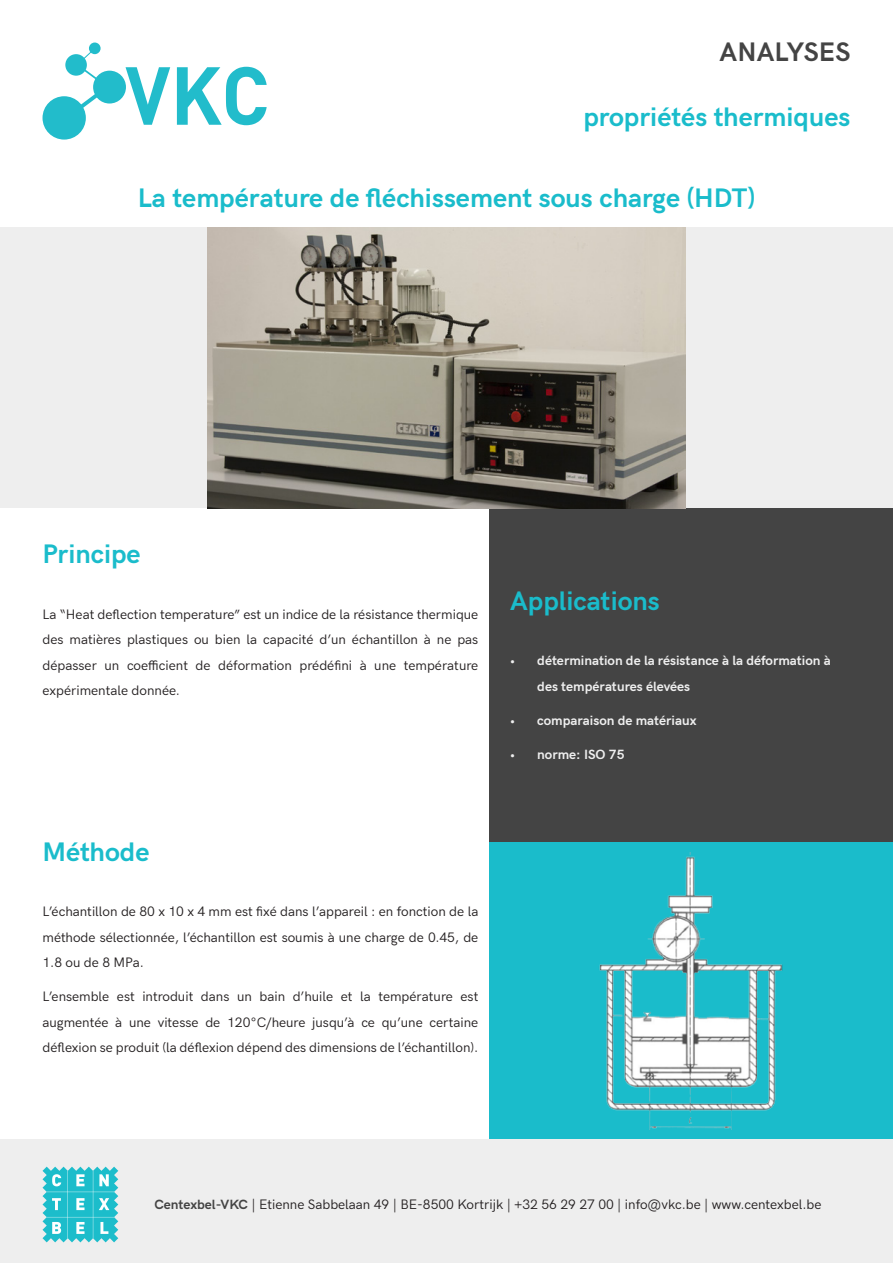
<style>
.page{position:relative;width:893px;height:1263px;background:#fff}
.page>*{position:absolute;margin:0;border:0;box-sizing:border-box;transform-origin:0 0}
.t1{font:700 27px "HK Grotesk Pro";color:#1abccb}
.t2{font:700 27px "HK Grotesk Pro";letter-spacing:.005em;color:#444}
.t3{font:13.5px/25.5px "HK Grotesk Pro";color:#231f20;text-align:justify}
.t4{font:700 13.5px/25.5px "HK Grotesk Pro";color:#eee}
.s1{font-weight:700;color:#444}
</style>
<div class="page">
<div style="left:489px;top:842px;width:404px;height:298px;background:#1abccb"></div>
<div style="left:489px;top:508px;width:404px;height:334px;background:#444"></div>
<div style="left:0;top:1140px;width:893px;height:123px;background:#eee"></div>
<div style="left:0;top:227px;width:893px;height:281px;background:#eee"></div>
<svg style="left:126px;top:67px;width:44px;height:58px"></svg>
<svg style="left:177px;top:67px;width:90px;height:58px"></svg>
<svg style="left:83px;top:51px;width:9px;height:8px"></svg>
<svg style="left:81px;top:94px;width:15px;height:14px"></svg>
<svg style="left:85px;top:70px;width:12px;height:10px"></svg>
<div style="left:43px;top:96px;width:43px;height:44px;background:#22bccb;border-radius:50%"></div>
<div style="left:93px;top:71px;width:33px;height:33px;background:#22bccb;border-radius:50%"></div>
<div style="left:65px;top:54px;width:22px;height:22px;background:#22bccb;border-radius:50%"></div>
<div style="left:89px;top:43px;width:12px;height:11px;background:#22bccb;border-radius:50%"></div>
<svg style="left:43px;top:1166px;width:75px;height:76px;background:#4dcad4"></svg>
<img style="left:208px;top:227px;width:477px;height:281px">
<img style="left:599px;top:852px;width:184px;height:277px">
<p class="t2" style="left:719px;top:32px;width:132px">ANALYSES</p>
<p class="t1" style="left:583px;top:97px;width:269px">propriétés thermiques</p>
<p class="t1" style="left:138px;top:178px;width:619px">La température de fléchissement sous charge (HDT)</p>
<p class="t1" style="left:43px;top:534px;width:100px">Principe</p>
<p class="t3" style="left:43px;top:601px;width:437px">La “Heat deflection temperature” est un indice de la résistance thermique des matières plastiques ou bien la capacité d’un échantillon à ne pas dépasser un coefficient de déformation prédéfini à une température expérimentale donnée.</p>
<p class="t1" style="left:510px;top:581px;width:151px">Applications</p>
<p class="t4" style="left:537px;top:648px;width:295px;text-indent:-27px">• détermination de la résistance à la déformation à des températures élevées</p>
<p class="t4" style="left:510px;top:708px;width:188px">• comparaison de matériaux</p>
<p class="t4" style="left:510px;top:742px;width:116px">• norme: ISO 75</p>
<p class="t1" style="left:43px;top:831px;width:108px">Méthode</p>
<p class="t3" style="left:43px;top:899px;width:437px">L’échantillon de 80 x 10 x 4 mm est fixé dans l’appareil : en fonction de la méthode sélectionnée, l’échantillon est soumis à une charge de 0.45, de 1.8 ou de 8 MPa.</p>
<p class="t3" style="left:43px;top:984px;width:437px">L’ensemble est introduit dans un bain d’huile et la température est augmentée à une vitesse de 120°C/heure jusqu’à ce qu’une certaine déflexion se produit (la déflexion dépend des dimensions de l’échantillon).</p>
<p class="t3" style="left:155px;top:1192px;width:668px"><span class="s1">Centexbel-VKC</span> | Etienne Sabbelaan 49 | BE-8500 Kortrijk | +32 56 29 27 00 | info@vkc.be | www.centexbel.be</p>
</div>
